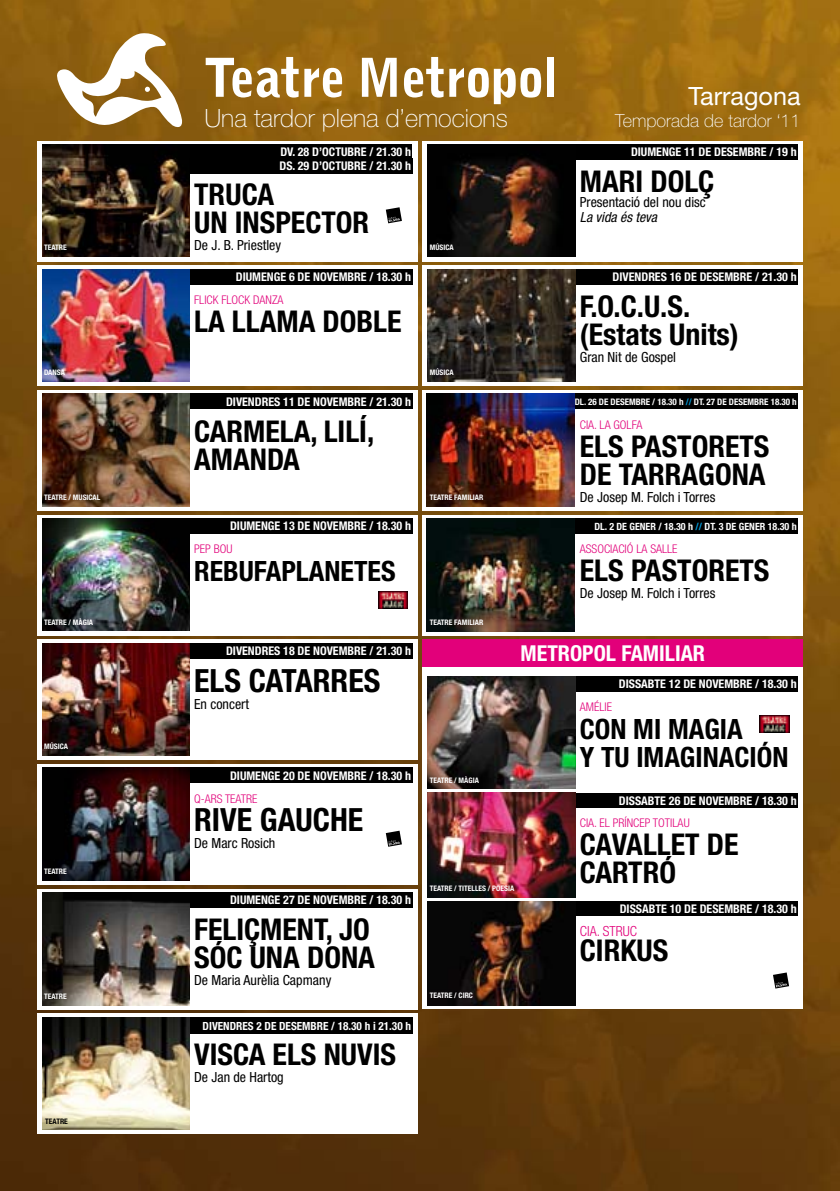
<style>
.page{position:relative;width:840px;height:1191px;background:#fff}
.page>*{position:absolute;margin:0;border:0;box-sizing:border-box;transform-origin:0 0}
.t1{font:900 52.2px "Grotesque";letter-spacing:-.01em;color:#fff}
.t2{font:700 condensed 32px "Helvetica Neue LT Std";color:#000}
.t3{font:700 condensed 30px/28px "Helvetica Neue LT Std";color:#000}
.t4{font:700 condensed 28px/28px "Helvetica Neue LT Std";color:#000}
.t5{font:100 25.2px "Helvetica Neue LT Std";color:#fff}
.t6{font:25.2px "Helvetica Neue LT Std";color:#fff}
.t7{font:700 condensed 22px "Helvetica Neue LT Std";color:#fff}
.t8{font:100 18px "Helvetica Neue LT Std";color:#fff}
.t9{font:condensed 14px "Helvetica Neue LT Std";color:#000}
.t10{font:italic condensed 14px "Helvetica Neue LT Std";color:#000}
.t11{font:300 condensed 14px "Helvetica Neue LT Std";color:#e2007a}
.t12{font:700 condensed 12px "Helvetica Neue LT Std";color:#fff}
.t13{font:300 condensed 12px "Helvetica Neue LT Std";color:#e2007a}
.t14{font:700 condensed 11.2px "Helvetica Neue LT Std";color:#fff}
.t15{font:700 condensed 10px "Helvetica Neue LT Std";color:#fff}
.t16{font:700 condensed 9px "Helvetica Neue LT Std";color:#fff}
.t17{font:700 condensed 7.6px "Helvetica Neue LT Std";color:#fff}
.t18{font:700 condensed 7.6px "Helvetica Neue LT Std";color:#000}
.s1{color:#009ee0}
</style>
<div class="page">
<img style="left:0;top:0;width:839px;height:1191px">
<div style="left:37px;top:141px;width:380px;height:120px;background:#fff"></div>
<div style="left:153px;top:144px;width:259px;height:15px;background:#000"></div>
<img style="left:42px;top:144px;width:148px;height:113px">
<div style="left:422px;top:141px;width:380px;height:120px;background:#fff"></div>
<div style="left:575px;top:144px;width:222px;height:15px;background:#000"></div>
<img style="left:427px;top:144px;width:148px;height:113px">
<div style="left:37px;top:265px;width:380px;height:121px;background:#fff"></div>
<div style="left:190px;top:269px;width:222px;height:15px;background:#000"></div>
<img style="left:42px;top:269px;width:148px;height:112px">
<div style="left:422px;top:265px;width:380px;height:121px;background:#fff"></div>
<div style="left:575px;top:269px;width:222px;height:15px;background:#000"></div>
<img style="left:427px;top:269px;width:148px;height:112px">
<div style="left:37px;top:639px;width:380px;height:121px;background:#fff"></div>
<div style="left:190px;top:643px;width:222px;height:15px;background:#000"></div>
<img style="left:42px;top:643px;width:148px;height:112px">
<div style="left:37px;top:764px;width:380px;height:120px;background:#fff"></div>
<div style="left:190px;top:768px;width:222px;height:15px;background:#000"></div>
<img style="left:42px;top:768px;width:148px;height:112px">
<div style="left:37px;top:390px;width:380px;height:120px;background:#fff"></div>
<div style="left:190px;top:394px;width:222px;height:15px;background:#000"></div>
<img style="left:42px;top:394px;width:148px;height:112px">
<div style="left:37px;top:515px;width:380px;height:120px;background:#fff"></div>
<div style="left:190px;top:518px;width:222px;height:15px;background:#000"></div>
<img style="left:42px;top:518px;width:148px;height:113px">
<div style="left:422px;top:390px;width:380px;height:120px;background:#fff"></div>
<div style="left:422px;top:515px;width:380px;height:120px;background:#fff"></div>
<div style="left:565px;top:394px;width:232px;height:15px;background:#000"></div>
<div style="left:571px;top:518px;width:226px;height:15px;background:#000"></div>
<svg style="left:385px;top:207px;width:17px;height:16px"></svg>
<div style="left:37px;top:889px;width:380px;height:120px;background:#fff"></div>
<div style="left:190px;top:892px;width:222px;height:15px;background:#000"></div>
<img style="left:42px;top:892px;width:148px;height:113px">
<div style="left:37px;top:1013px;width:380px;height:121px;background:#fff"></div>
<div style="left:190px;top:1017px;width:222px;height:16px;background:#000"></div>
<img style="left:42px;top:1017px;width:148px;height:112px">
<svg style="left:385px;top:830px;width:17px;height:16px"></svg>
<div style="left:422px;top:639px;width:380px;height:370px;background:#fff"></div>
<div style="left:575px;top:676px;width:222px;height:15px;background:#000"></div>
<img style="left:427px;top:676px;width:148px;height:112px">
<div style="left:575px;top:793px;width:222px;height:14px;background:#000"></div>
<img style="left:427px;top:793px;width:148px;height:104px">
<div style="left:575px;top:901px;width:222px;height:14px;background:#000"></div>
<img style="left:427px;top:901px;width:148px;height:104px">
<svg style="left:773px;top:972px;width:15px;height:16px"></svg>
<div style="left:422px;top:639px;width:380px;height:28px;background:#e2007a"></div>
<img style="left:759px;top:715px;width:29px;height:17px">
<img style="left:378px;top:591px;width:30px;height:18px">
<img style="left:426px;top:394px;width:148px;height:112px">
<img style="left:426px;top:518px;width:148px;height:113px">
<svg style="left:56px;top:33px;width:126px;height:94px"></svg>
<div style="left:189px;top:158px;width:223px;height:15px;background:#000"></div>
<p class="t17" style="left:44px;top:243px;width:24px">TEATRE</p>
<p class="t17" style="left:44px;top:368px;width:22px">DANSA</p>
<p class="t17" style="left:44px;top:492px;width:57px">TEATRE / MUSICAL</p>
<p class="t17" style="left:44px;top:617px;width:50px">TEATRE / MÀGIA</p>
<p class="t17" style="left:44px;top:742px;width:25px">MÚSICA</p>
<p class="t17" style="left:44px;top:866px;width:24px">TEATRE</p>
<p class="t17" style="left:44px;top:991px;width:24px">TEATRE</p>
<p class="t18" style="left:45px;top:1116px;width:24px">TEATRE</p>
<h1 class="t1" style="left:204px;top:46px;width:356px">Teatre Metropol</h1>
<h3 class="t5" style="left:204px;top:104px;width:305px">Una tardor plena d’emocions</h3>
<p class="t12" style="left:280px;top:145px;width:132px">DV. 28 D’OCTUBRE / 21.30 h</p>
<p class="t12" style="left:279px;top:159px;width:133px">DS. 29 D’OCTUBRE / 21.30 h</p>
<h3 class="t3" style="left:194px;top:180px;width:176px">TRUCA<br>UN INSPECTOR</h3>
<p class="t9" style="left:194px;top:237px;width:88px">De J. B. Priestley</p>
<p class="t12" style="left:236px;top:269px;width:177px">DIUMENGE 6 DE NOVEMBRE / 18.30 h</p>
<p class="t13" style="left:194px;top:293px;width:91px">FLICK FLOCK DANZA</p>
<h3 class="t3" style="left:194px;top:307px;width:209px">LA LLAMA DOBLE</h3>
<p class="t12" style="left:226px;top:394px;width:186px">DIVENDRES 11 DE NOVEMBRE / 21.30 h</p>
<h3 class="t3" style="left:194px;top:416px;width:181px">CARMELA, LILÍ,<br>AMANDA</h3>
<p class="t12" style="left:230px;top:519px;width:182px">DIUMENGE 13 DE NOVEMBRE / 18.30 h</p>
<p class="t13" style="left:194px;top:542px;width:40px">PEP BOU</p>
<h3 class="t4" style="left:194px;top:557px;width:203px">REBUFAPLANETES</h3>
<p class="t17" style="left:429px;top:243px;width:25px">MÚSICA</p>
<p class="t17" style="left:429px;top:368px;width:25px">MÚSICA</p>
<p class="t17" style="left:429px;top:492px;width:55px">TEATRE FAMILIAR</p>
<p class="t17" style="left:429px;top:617px;width:55px">TEATRE FAMILIAR</p>
<h3 class="t6" style="left:688px;top:81px;width:113px">Tarragona</h3>
<h3 class="t8" style="left:614px;top:110px;width:187px">Temporada de tardor ‘11</h3>
<p class="t12" style="left:630px;top:145px;width:167px">DIUMENGE 11 DE DESEMBRE / 19 h</p>
<h3 class="t3" style="left:579px;top:167px;width:136px">MARI DOLÇ</h3>
<p class="t9" style="left:579px;top:194px;width:127px">Presentació del nou disc</p>
<p class="t10" style="left:579px;top:209px;width:79px">La vida és teva</p>
<p class="t12" style="left:612px;top:269px;width:185px">DIVENDRES 16 DE DESEMBRE / 21.30 h</p>
<h3 class="t3" style="left:579px;top:292px;width:160px">F.O.C.U.S. (Estats Units)</h3>
<p class="t9" style="left:579px;top:349px;width:98px">Gran Nit de Gospel</p>
<p class="t16" style="left:574px;top:396px;width:223px">DL. 26 DE DESEMBRE / 18.30 h <span class="s1">//</span> DT. 27 DE DESEMBRE 18.30 h</p>
<p class="t13" style="left:579px;top:417px;width:64px">CIA. LA GOLFA</p>
<h3 class="t3" style="left:579px;top:432px;width:191px">ELS PASTORETS<br>DE TARRAGONA</h3>
<p class="t9" style="left:579px;top:488px;width:137px">De Josep M. Folch i Torres</p>
<p class="t13" style="left:579px;top:542px;width:99px">ASSOCIACIÓ LA SALLE</p>
<h3 class="t3" style="left:579px;top:556px;width:191px">ELS PASTORETS</h3>
<p class="t9" style="left:579px;top:585px;width:137px">De Josep M. Folch i Torres</p>
<p class="t15" style="left:594px;top:520px;width:204px">DL. 2 DE GENER / 18.30 h <span class="s1">//</span> DT. 3 DE GENER 18.30 h</p>
<p class="t12" style="left:226px;top:643px;width:186px">DIVENDRES 18 DE NOVEMBRE / 21.30 h</p>
<h2 class="t2" style="left:194px;top:661px;width:188px">ELS CATARRES</h2>
<p class="t9" style="left:194px;top:696px;width:56px">En concert</p>
<p class="t12" style="left:230px;top:768px;width:182px">DIUMENGE 20 DE NOVEMBRE / 18.30 h</p>
<p class="t13" style="left:194px;top:791px;width:65px">Q-ARS TEATRE</p>
<h2 class="t2" style="left:194px;top:800px;width:170px">RIVE GAUCHE</h2>
<p class="t9" style="left:194px;top:834px;width:83px">De Marc Rosich</p>
<p class="t12" style="left:230px;top:892px;width:182px">DIUMENGE 27 DE NOVEMBRE / 18.30 h</p>
<h3 class="t3" style="left:194px;top:915px;width:182px">FELIÇMENT, JO<br>SÓC UNA DONA</h3>
<p class="t9" style="left:194px;top:972px;width:139px">De Maria Aurèlia Capmany</p>
<p class="t14" style="left:202px;top:1018px;width:210px">DIVENDRES 2 DE DESEMBRE / 18.30 h i 21.30 h</p>
<h3 class="t3" style="left:194px;top:1040px;width:203px">VISCA ELS NUVIS</h3>
<p class="t9" style="left:194px;top:1068px;width:91px">De Jan de Hartog</p>
<h3 class="t7" style="left:520px;top:640px;width:186px">METROPOL FAMILIAR</h3>
<p class="t12" style="left:618px;top:676px;width:179px">DISSABTE 12 DE NOVEMBRE / 18.30 h</p>
<p class="t17" style="left:429px;top:776px;width:50px">TEATRE / MÀGIA</p>
<p class="t17" style="left:429px;top:884px;width:86px">TEATRE / TITELLES / POESIA</p>
<p class="t17" style="left:429px;top:991px;width:45px">TEATRE / CIRC</p>
<p class="t13" style="left:579px;top:700px;width:34px">AMÉLIE</p>
<h3 class="t4" style="left:579px;top:715px;width:210px">CON MI MAGIA<br>Y TU IMAGINACIÓN</h3>
<p class="t12" style="left:618px;top:793px;width:179px">DISSABTE 26 DE NOVEMBRE / 18.30 h</p>
<p class="t13" style="left:579px;top:815px;width:111px">CIA. EL PRÍNCEP TOTILAU</p>
<h3 class="t3" style="left:579px;top:830px;width:160px">CAVALLET DE<br>CARTRÓ</h3>
<p class="t12" style="left:619px;top:901px;width:178px">DISSABTE 10 DE DESEMBRE / 18.30 h</p>
<p class="t11" style="left:579px;top:923px;width:59px">CIA. STRUC</p>
<h3 class="t3" style="left:579px;top:935px;width:90px">CIRKUS</h3>
</div>
